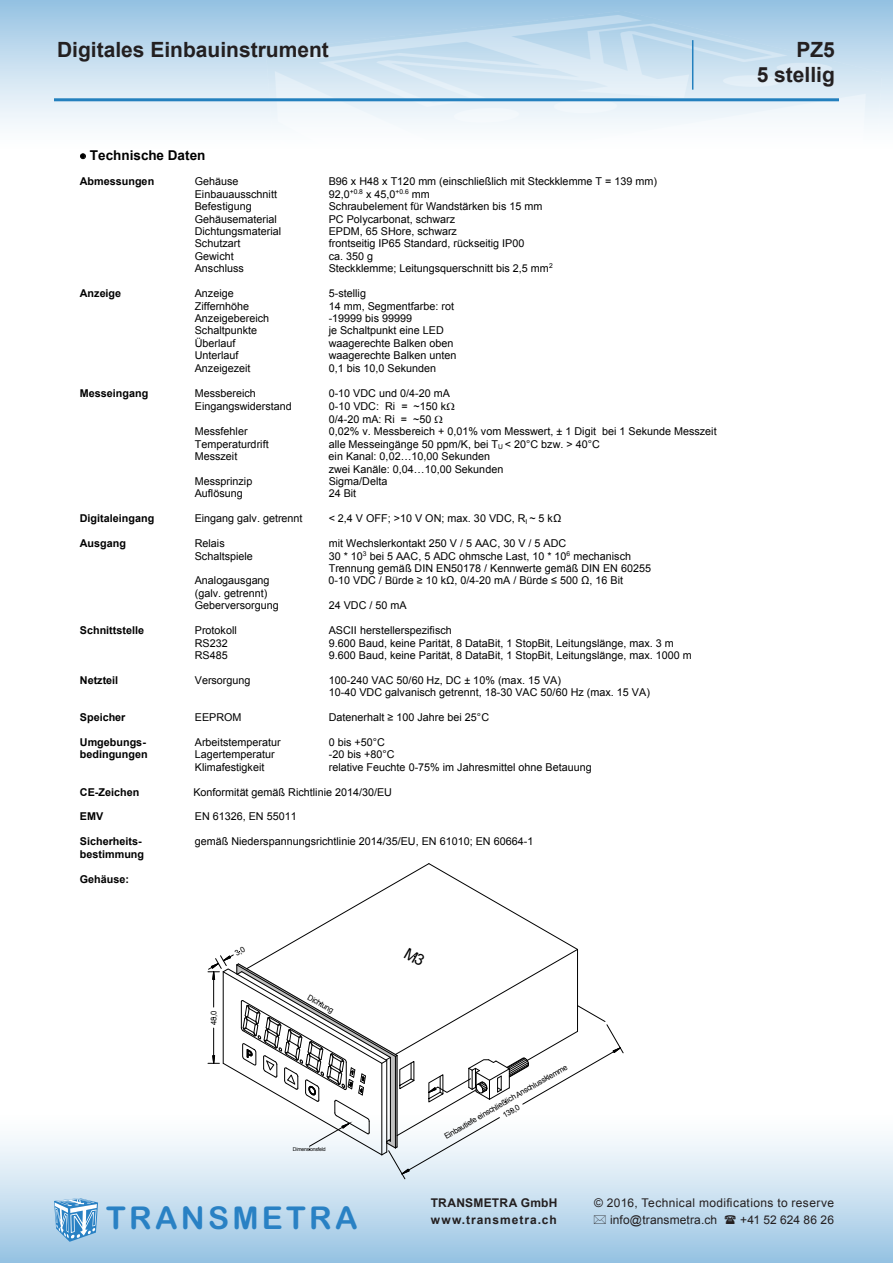
<style>
.page{position:relative;width:893px;height:1263px;background:#fff}
.page>*{position:absolute;margin:0;border:0;box-sizing:border-box;transform-origin:0 0}
.t1{font:31.5px "Arial Rounded MT Bold";letter-spacing:.105em;color:#2981c4}
.t2{font:700 21px "Arial";color:#231f20}
.t3{font:700 13.5px "Arial";color:#000}
.t4{font:12px "Arial";letter-spacing:.025em;color:#231f20}
.t5{font:700 12px "Arial";letter-spacing:.065em;color:#231f20}
.t6{font:700 12px "Arial";letter-spacing:.02em;color:#231f20}
.t7{font:12px "Arial";letter-spacing:.005em;color:#231f20}
.t8{font:10.8px/12.5px "Arial";color:#000}
.t9{font:700 10.8px "Arial";color:#000}
.t10{font:7.8px/10.9px "Arial";color:#000;text-align:center}
.t11{font:5.25px "Arial";letter-spacing:-.04em;color:#000}
</style>
<div class="page">
<div style="left:0;top:0;width:893px;height:170px;background:linear-gradient(to bottom,#9cc6e4,#fff)"></div>
<img style="left:267px;top:11px;width:615px;height:159px">
<div style="left:0;top:1093px;width:893px;height:170px;background:linear-gradient(to bottom,#fff,#9dc6e4)"></div>
<svg style="left:54px;top:1198px;width:44px;height:44px;background:#85b7dd"></svg>
<hr style="left:54px;top:98px;width:785px;height:3px;background:#2380be">
<hr style="left:692px;top:40px;width:1px;height:50px;background:#2380be">
<svg style="left:80px;top:154px;width:6px;height:5px"></svg>
<svg style="left:594px;top:1215px;width:12px;height:9px"></svg>
<svg style="left:725px;top:1215px;width:11px;height:9px"></svg>
<svg style="left:208px;top:863px;width:416px;height:316px"></svg>
<p class="t2" style="left:57px;top:35px;width:273px">Digitales Einbauinstrument</p>
<p class="t2" style="left:796px;top:35px;width:40px">PZ5</p>
<p class="t2" style="left:757px;top:60px;width:80px">5 stellig</p>
<p class="t3" style="left:80px;top:146px;width:127px">• Technische Daten</p>
<p class="t9" style="left:80px;top:174px;width:76px">Abmessungen</p>
<p class="t8" style="left:195px;top:175px;width:45px">Gehäuse</p>
<p class="t8" style="left:329px;top:175px;width:330px">B96 x H48 x T120 mm (einschließlich mit Steckklemme T = 139 mm)</p>
<p class="t8" style="left:195px;top:188px;width:84px">Einbauausschnitt</p>
<p class="t8" style="left:329px;top:188px;width:103px">92,0<sup>+0.8</sup> x 45,0<sup>+0.6</sup> mm</p>
<p class="t8" style="left:195px;top:200px;width:58px">Befestigung</p>
<p class="t8" style="left:329px;top:200px;width:215px">Schraubelement für Wandstärken bis 15 mm</p>
<p class="t8" style="left:195px;top:213px;width:84px">Gehäusematerial</p>
<p class="t8" style="left:329px;top:213px;width:128px">PC Polycarbonat, schwarz</p>
<p class="t8" style="left:195px;top:225px;width:88px">Dichtungsmaterial</p>
<p class="t8" style="left:329px;top:225px;width:130px">EPDM, 65 SHore, schwarz</p>
<p class="t8" style="left:195px;top:238px;width:47px">Schutzart</p>
<p class="t8" style="left:329px;top:238px;width:197px">frontseitig IP65 Standard, rückseitig IP00</p>
<p class="t8" style="left:195px;top:250px;width:40px">Gewicht</p>
<p class="t8" style="left:329px;top:250px;width:46px">ca. 350 g</p>
<p class="t8" style="left:195px;top:262px;width:51px">Anschluss</p>
<p class="t8" style="left:329px;top:262px;width:226px">Steckklemme; Leitungsquerschnitt bis 2,5 mm<sup>2</sup></p>
<p class="t9" style="left:80px;top:286px;width:43px">Anzeige</p>
<p class="t8" style="left:195px;top:287px;width:41px">Anzeige</p>
<p class="t8" style="left:329px;top:287px;width:39px">5-stellig</p>
<p class="t8" style="left:195px;top:300px;width:56px">Ziffernhöhe</p>
<p class="t8" style="left:329px;top:300px;width:127px">14 mm, Segmentfarbe: rot</p>
<p class="t8" style="left:195px;top:312px;width:76px">Anzeigebereich</p>
<p class="t8" style="left:329px;top:312px;width:85px">-19999 bis 99999</p>
<p class="t8" style="left:195px;top:324px;width:64px">Schaltpunkte</p>
<p class="t8" style="left:329px;top:324px;width:117px">je Schaltpunkt eine LED</p>
<p class="t8" style="left:195px;top:337px;width:42px">Überlauf</p>
<p class="t8" style="left:329px;top:337px;width:126px">waagerechte Balken oben</p>
<p class="t8" style="left:195px;top:349px;width:45px">Unterlauf</p>
<p class="t8" style="left:329px;top:349px;width:129px">waagerechte Balken unten</p>
<p class="t8" style="left:195px;top:362px;width:57px">Anzeigezeit</p>
<p class="t8" style="left:329px;top:362px;width:109px">0,1 bis 10,0 Sekunden</p>
<p class="t9" style="left:80px;top:385px;width:70px">Messeingang</p>
<p class="t8" style="left:195px;top:387px;width:63px">Messbereich</p>
<p class="t8" style="left:329px;top:387px;width:123px">0-10 VDC und 0/4-20 mA</p>
<p class="t8" style="left:195px;top:400px;width:99px">Eingangswiderstand</p>
<p class="t8" style="left:329px;top:399px;width:119px;line-height:13.2px">0-10 VDC: Ri = ~150 k<br>0/4-20 mA: Ri = ~50</p>
<p class="t8" style="left:195px;top:425px;width:54px">Messfehler</p>
<p class="t8" style="left:329px;top:425px;width:389px">0,02% v. Messbereich + 0,01% vom Messwert, ± 1 Digit bei 1 Sekunde Messzeit</p>
<p class="t8" style="left:195px;top:438px;width:75px">Temperaturdrift</p>
<p class="t8" style="left:329px;top:438px;width:273px">alle Messeingänge 50 ppm/K, bei T<sub>U</sub> &lt; 20°C bzw. &gt; 40°C</p>
<p class="t8" style="left:195px;top:450px;width:44px">Messzeit</p>
<p class="t8" style="left:329px;top:450px;width:176px">ein Kanal: 0,02…10,00 Sekunden zwei Kanäle: 0,04…10,00 Sekunden</p>
<p class="t8" style="left:195px;top:475px;width:59px">Messprinzip</p>
<p class="t8" style="left:329px;top:475px;width:60px">Sigma/Delta</p>
<p class="t8" style="left:195px;top:487px;width:49px">Auflösung</p>
<p class="t8" style="left:329px;top:487px;width:29px">24 Bit</p>
<p class="t9" style="left:80px;top:511px;width:76px">Digitaleingang</p>
<p class="t8" style="left:195px;top:512px;width:109px">Eingang galv. getrennt</p>
<p class="t8" style="left:329px;top:512px;width:234px">&lt; 2,4 V OFF; &gt;10 V ON; max. 30 VDC, R<sub>I</sub> ~ 5 kΩ</p>
<p class="t9" style="left:80px;top:536px;width:48px">Ausgang</p>
<p class="t8" style="left:195px;top:537px;width:31px">Relais</p>
<p class="t8" style="left:329px;top:537px;width:239px">mit Wechslerkontakt 250 V / 5 AAC, 30 V / 5 ADC</p>
<p class="t8" style="left:195px;top:550px;width:60px">Schaltspiele</p>
<p class="t8" style="left:329px;top:550px;width:324px">30 * 10<sup>3</sup> bei 5 AAC, 5 ADC ohmsche Last, 10 * 10<sup>6</sup> mechanisch<br>Trennung gemäß DIN EN50178 / Kennwerte gemäß DIN EN 60255</p>
<p class="t8" style="left:195px;top:574px;width:76px">Analogausgang</p>
<p class="t8" style="left:329px;top:574px;width:296px">0-10 VDC / Bürde ≥ 10 kΩ, 0/4-20 mA / Bürde ≤ 500 Ω, 16 Bit</p>
<p class="t8" style="left:195px;top:587px;width:86px">(galv. getrennt)<br>Geberversorgung</p>
<p class="t8" style="left:329px;top:599px;width:79px">24 VDC / 50 mA</p>
<p class="t9" style="left:80px;top:623px;width:66px">Schnittstelle</p>
<p class="t8" style="left:195px;top:624px;width:43px">Protokoll</p>
<p class="t8" style="left:329px;top:624px;width:125px">ASCII herstellerspezifisch</p>
<p class="t8" style="left:195px;top:637px;width:34px">RS232</p>
<p class="t8" style="left:329px;top:637px;width:347px">9.600 Baud, keine Parität, 8 DataBit, 1 StopBit, Leitungslänge, max. 3 m</p>
<p class="t8" style="left:195px;top:649px;width:34px">RS485</p>
<p class="t8" style="left:329px;top:649px;width:365px">9.600 Baud, keine Parität, 8 DataBit, 1 StopBit, Leitungslänge, max. 1000 m</p>
<p class="t9" style="left:80px;top:673px;width:40px">Netzteil</p>
<p class="t8" style="left:195px;top:674px;width:57px">Versorgung</p>
<p class="t8" style="left:329px;top:674px;width:323px">100-240 VAC 50/60 Hz, DC ± 10% (max. 15 VA)<br>10-40 VDC galvanisch getrennt, 18-30 VAC 50/60 Hz (max. 15 VA)</p>
<p class="t9" style="left:80px;top:710px;width:47px">Speicher</p>
<p class="t8" style="left:195px;top:711px;width:48px">EEPROM</p>
<p class="t8" style="left:329px;top:711px;width:162px">Datenerhalt ≥ 100 Jahre bei 25°C</p>
<p class="t9" style="left:80px;top:735px;width:67px">Umgebungs-</p>
<p class="t8" style="left:195px;top:736px;width:87px">Arbeitstemperatur</p>
<p class="t8" style="left:329px;top:736px;width:58px">0 bis +50°C</p>
<p class="t9" style="left:80px;top:747px;width:69px">bedingungen</p>
<p class="t8" style="left:195px;top:748px;width:81px">Lagertemperatur</p>
<p class="t8" style="left:329px;top:748px;width:67px">-20 bis +80°C</p>
<p class="t8" style="left:195px;top:761px;width:71px">Klimafestigkeit</p>
<p class="t8" style="left:329px;top:761px;width:264px">relative Feuchte 0-75% im Jahresmittel ohne Betauung</p>
<p class="t9" style="left:80px;top:784px;width:61px">CE-Zeichen</p>
<p class="t8" style="left:193px;top:786px;width:200px">Konformität gemäß Richtlinie 2014/30/EU</p>
<p class="t9" style="left:80px;top:809px;width:25px">EMV</p>
<p class="t8" style="left:195px;top:810px;width:104px">EN 61326, EN 55011</p>
<p class="t9" style="left:80px;top:834px;width:63px">Sicherheits-</p>
<p class="t8" style="left:195px;top:835px;width:340px">gemäß Niederspannungsrichtlinie 2014/35/EU, EN 61010; EN 60664-1</p>
<p class="t9" style="left:80px;top:847px;width:66px">bestimmung</p>
<p class="t9" style="left:80px;top:871px;width:51px">Gehäuse:</p>
<p class="t10" style="left:208px;top:1024px;width:16px;rotate:-90deg">48,0</p>
<p class="t10" style="left:311px;top:992px;width:30px;rotate:30deg">Dichtung</p>
<p class="t11" style="left:293px;top:1146px;width:34px">Dimensionsfeld</p>
<p class="t1" style="left:106px;top:1199px;width:253px">TRANSMETRA</p>
<p class="t10" style="left:442px;top:1132px;width:142px;rotate:-30deg">Einbautiefe einschließlich Anschlussklemme<br>139,0</p>
<p class="t6" style="left:431px;top:1195px;width:128px">TRANSMETRA GmbH</p>
<p class="t4" style="left:594px;top:1195px;width:241px">© 2016, Technical modifications to reserve</p>
<p class="t5" style="left:431px;top:1212px;width:127px">www.transmetra.ch</p>
<p class="t4" style="left:610px;top:1212px;width:109px">info@transmetra.ch</p>
<p class="t7" style="left:740px;top:1212px;width:95px">+41 52 624 86 26</p>
</div>
